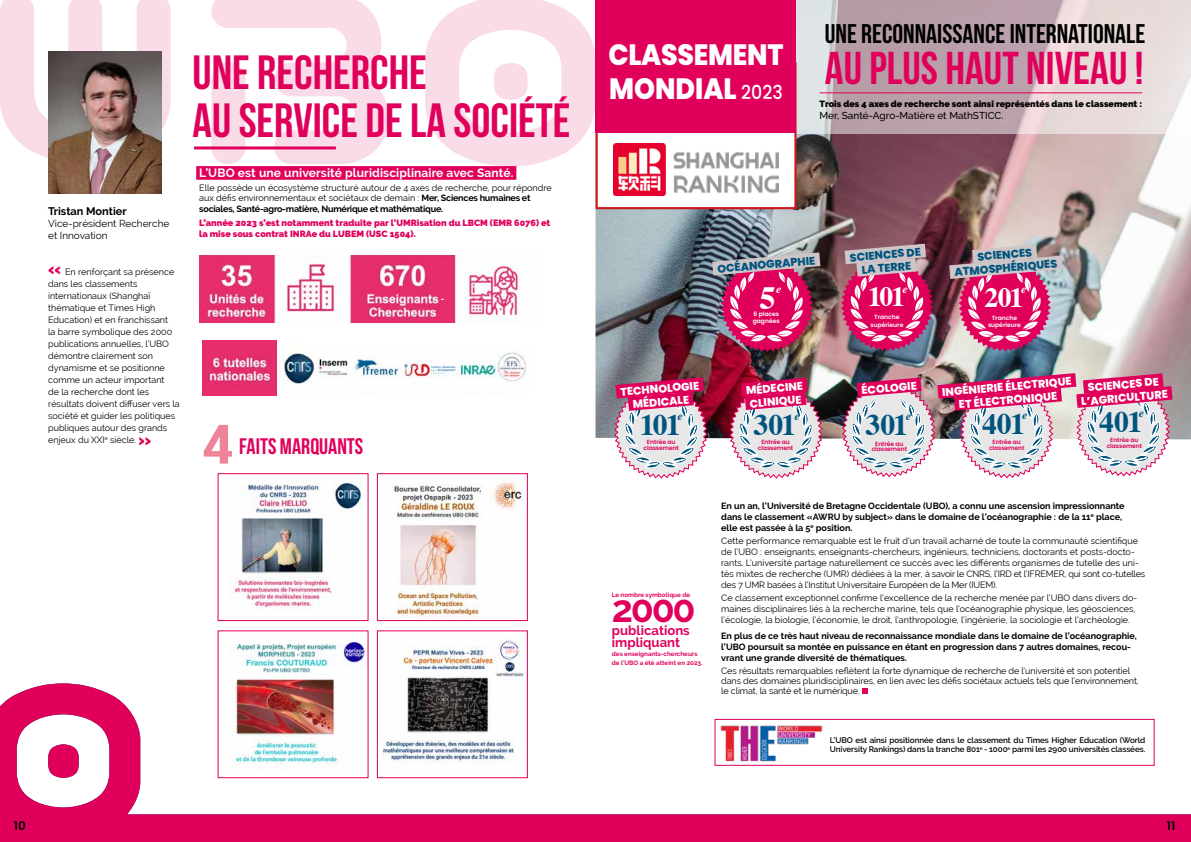
<style>
.page{position:relative;width:1191px;height:842px;background:#fff}
.page>*{position:absolute;margin:0;border:0;box-sizing:border-box;transform-origin:0 0}
.t1{font:55.3px "Bebas Neue";color:#ed8498;scale:1.37 1}
.t2{font:48px/48px "Bebas Neue";color:#e0005b}
.t3{font:46px "Bebas Neue";color:#e0005b}
.t4{font:700 37.7px "Raleway";color:#e0005b}
.t5{font:700 32.4px "Times";color:#fff}
.t6{font:700 29.7px "Times";letter-spacing:-.05em;color:#00557f}
.t7{font:800 29.4px/33.8px "Poppins";letter-spacing:-.01em;color:#fff;scale:.91 1}
.t8{font:700 27.7px "Times";letter-spacing:-.08em;color:#fff}
.t9{font:27px "Bebas Neue";color:#000}
.t10{font:22.5px "Bebas Neue";color:#e0005b}
.t11{font:700 13.1px/11.9px "Raleway";color:#e0005b}
.t12{font:700 12px "Raleway";letter-spacing:.01em;color:#fff}
.t13{font:600 12px "Poppins";color:#000}
.t14{font:italic 700 11.9px "Times";color:#00557f}
.t15{font:italic 700 11.9px "Times";color:#fff}
.t16{font:800 11.1px/13.3px "Poppins";color:#fff;text-align:center}
.t17{font:800 11.1px/13.3px "Poppins";color:#00557f;text-align:center}
.t18{font:700 11px "Raleway";color:#000}
.t19{font:10px/12px "Raleway";color:#000}
.t20{font:500 10px "Raleway";color:#000}
.t21{font:9px/12px "Raleway";color:#000}
.t22{font:700 9px/10.8px "Raleway";color:#000}
.t23{font:900 9px/10.8px "Raleway";color:#e0005b}
.t24{font:900 9px "Raleway";color:#000}
.t25{font:600 8.1px/9.7px "Raleway";letter-spacing:-.01em;color:#000}
.t26{font:700 6.3px/9.1px "Raleway";color:#e0005b}
.t27{font:600 6px/5.8px "Poppins";letter-spacing:-.01em;color:#e0005b;text-align:center}
.t28{font:600 6px/7.2px "Poppins";color:#fff;text-align:center}
.s1{font-weight:800;font-size:18px;color:#e0005b}
.s2{font-weight:700}
.s3{font-weight:500;font-size:19.2px}
</style>
<div class="page">
<svg style="left:0;top:0;width:595px;height:167px"></svg>
<svg style="left:0;top:683px;width:1191px;height:159px"></svg>
<img style="left:48px;top:52px;width:114px;height:142px">
<hr style="left:194px;top:146px;width:142px;height:3px;background:#e0005b">
<div style="left:196px;top:166px;width:320px;height:14px;background:#e0005b"></div>
<img style="left:203px;top:341px;width:74px;height:55px">
<img style="left:281px;top:352px;width:245px;height:32px">
<img style="left:234px;top:482px;width:128px;height:128px">
<div style="left:217px;top:473px;width:151px;height:148px;border:1px solid #e0005b"></div>
<img style="left:392px;top:480px;width:132px;height:138px">
<div style="left:377px;top:473px;width:151px;height:148px;border:1px solid #e0005b"></div>
<img style="left:379px;top:635px;width:147px;height:138px">
<div style="left:377px;top:630px;width:151px;height:148px;border:1px solid #e0005b"></div>
<img style="left:219px;top:633px;width:147px;height:143px">
<img style="left:712px;top:722px;width:118px;height:40px">
<div style="left:714px;top:719px;width:440px;height:47px;border:1px solid #e0005b"></div>
<svg style="left:862px;top:688px;width:5px;height:6px"></svg>
<img style="left:595px;top:133px;width:596px;height:306px">
<svg style="left:796px;top:0;width:395px;height:133px;background:#cebcc1"></svg>
<hr style="left:819px;top:92px;width:323px;height:1px;background:#e0005b">
<div style="left:595px;top:62px;width:201px;height:147px;background:#fff;border:2px solid #cd1719"></div>
<img style="left:613px;top:144px;width:165px;height:52px">
<div style="left:595px;top:0;width:201px;height:132px;background:#e0005b"></div>
<img style="left:199px;top:256px;width:322px;height:67px">
<svg style="left:727px;top:370px;width:95px;height:109px"></svg>
<img style="left:842px;top:365px;width:344px;height:113px">
<img style="left:698px;top:236px;width:378px;height:116px">
<svg style="left:601px;top:369px;width:117px;height:110px"></svg>
<p class="t18" style="left:48px;top:205px;width:80px">Tristan Montier</p>
<p class="t19" style="left:48px;top:218px;width:123px">Vice-président Recherche et Innovation</p>
<p class="t21" style="left:48px;top:266px;width:133px"><span class="s1">«</span> En renforçant sa présence dans les classements internationaux (Shanghaï thématique et Times High<br>Education) et en franchissant<br>la barre symbolique des 2000 publications annuelles, l’UBO démontre clairement son dynamisme et se positionne comme un acteur important<br>de la recherche dont les résultats doivent diffuser vers la société et guider les politiques publiques autour des grands enjeux du XXI<sup>e</sup> siècle. <span class="s1">»</span></p>
<h2 class="t2" style="left:193px;top:48px;width:379px">UNE RECHERCHE<br>AU SERVICE DE LA SOCIÉTÉ</h2>
<h3 class="t12" style="left:199px;top:166px;width:316px">L’UBO est une université pluridisciplinaire avec Santé.</h3>
<p class="t21" style="left:199px;top:182px;width:354px;line-height:10.8px">Elle possède un écosystème structuré autour de 4 axes de recherche, pour répondre aux défis environnementaux et sociétaux de demain : <span class="s2">Mer, Sciences humaines et sociales, Santé-agro-matière, Numérique et mathématique.</span></p>
<p class="t23" style="left:199px;top:217px;width:353px">L’année 2023 s’est notamment traduite par l’UMRisation du LBCM (EMR 6076) et la mise sous contrat INRAe du LUBEM (USC 1504).</p>
<h1 class="t1" style="left:203px;top:414px;width:23px">4</h1>
<h3 class="t10" style="left:239px;top:434px;width:126px">FAITS MARQUANTS</h3>
<h3 class="t13" style="left:14px;top:819px;width:14px">10</h3>
<h3 class="t7" style="left:608px;top:38px;width:194px">CLASSEMENT<br>MONDIAL <span class="s3">2023</span></h3>
<h3 class="t9" style="left:825px;top:19px;width:322px">UNE RECONNAISSANCE INTERNATIONALE</h3>
<h3 class="t3" style="left:825px;top:43px;width:320px">AU PLUS HAUT NIVEAU !</h3>
<p class="t24" style="left:819px;top:99px;width:324px">Trois des 4 axes de recherche sont ainsi représentés dans le classement :</p>
<p class="t20" style="left:819px;top:110px;width:185px">Mer, Santé-Agro-Matière et MathSTICC.</p>
<p class="t17" style="left:849px;top:251px;width:73px;rotate:-5deg">SCIENCES DE<br>LA TERRE</p>
<p class="t17" style="left:977px;top:250px;width:56px;rotate:-5deg">SCIENCES</p>
<p class="t17" style="left:717px;top:262px;width:99px;rotate:-5deg">OCÉANOGRAPHIE</p>
<p class="t17" style="left:954px;top:266px;width:105px;rotate:-5deg">ATMOSPHÉRIQUES</p>
<h3 class="t5" style="left:759px;top:267px;width:18px">5</h3>
<p class="t28" style="left:753px;top:317px;width:28px">gagnées</p>
<p class="t28" style="left:870px;top:314px;width:34px">Tranche supérieure</p>
<h3 class="t15" style="left:776px;top:278px;width:7px">e</h3>
<h3 class="t15" style="left:902px;top:278px;width:7px">e</h3>
<h3 class="t8" style="left:867px;top:270px;width:39px">101</h3>
<p class="t28" style="left:753px;top:310px;width:27px">6 places</p>
<h3 class="t15" style="left:1021px;top:278px;width:7px">e</h3>
<h3 class="t8" style="left:984px;top:271px;width:40px">201</h3>
<p class="t28" style="left:988px;top:314px;width:34px">Tranche supérieure</p>
<p class="t16" style="left:745px;top:384px;width:59px;text-align:left;rotate:-5deg">MÉDECINE<br>CLINIQUE</p>
<p class="t16" style="left:941px;top:386px;width:131px;rotate:-5deg">INGÉNIERIE ÉLECTRIQUE<br>ET ÉLECTRONIQUE</p>
<p class="t16" style="left:861px;top:384px;width:57px;rotate:-5deg">ÉCOLOGIE</p>
<p class="t16" style="left:1079px;top:382px;width:88px;rotate:-5deg">SCIENCES DE<br>L’AGRICULTURE</p>
<p class="t16" style="left:620px;top:386px;width:80px;rotate:-5deg">TECHNOLOGIE<br>MÉDICALE</p>
<h3 class="t14" style="left:677px;top:405px;width:7px">e</h3>
<h3 class="t14" style="left:794px;top:405px;width:7px">e</h3>
<h3 class="t14" style="left:906px;top:405px;width:7px">e</h3>
<h3 class="t14" style="left:1022px;top:404px;width:7px">e</h3>
<h3 class="t14" style="left:1138px;top:402px;width:7px">e</h3>
<h3 class="t6" style="left:753px;top:396px;width:44px">301</h3>
<h3 class="t6" style="left:865px;top:396px;width:44px">301</h3>
<h3 class="t6" style="left:982px;top:395px;width:45px">401</h3>
<h3 class="t6" style="left:1099px;top:393px;width:45px">401</h3>
<h3 class="t6" style="left:640px;top:396px;width:42px">101</h3>
<p class="t27" style="left:643px;top:439px;width:37px">Entrée au classement</p>
<p class="t27" style="left:758px;top:439px;width:37px">Entrée au classement</p>
<p class="t27" style="left:871px;top:441px;width:37px">Entrée au classement</p>
<p class="t27" style="left:1106px;top:437px;width:37px">Entrée au classement</p>
<p class="t27" style="left:989px;top:439px;width:37px">Entrée au classement</p>
<p class="t26" style="left:612px;top:590px;width:80px">Le nombre symbolique de</p>
<h3 class="t4" style="left:612px;top:587px;width:85px">2000</h3>
<h3 class="t11" style="left:612px;top:624px;width:79px">publications impliquant</h3>
<p class="t26" style="left:612px;top:649px;width:92px">des enseignants-chercheurs de l’UBO a été atteint en 2023.</p>
<p class="t22" style="left:721px;top:501px;width:405px">En un an, l’Université de Bretagne Occidentale (UBO), a connu une ascension impressionnante dans le classement «AWRU by subject» dans le domaine de l’océanographie : de la 11<sup>e</sup> place, elle est passée à la 5<sup>e</sup> position.</p>
<p class="t21" style="left:721px;top:536px;width:425px;line-height:10.8px">Cette performance remarquable est le fruit d’un travail acharné de toute la communauté scientifique de l’UBO : enseignants, enseignants-chercheurs, ingénieurs, techniciens, doctorants et posts-docto&shy;rants. L’université partage naturellement ce succès avec les différents organismes de tutelle des uni&shy;tés mixtes de recherche (UMR) dédiées à la mer, à savoir le CNRS, l’IRD et l’IFREMER, qui sont co-tutelles des 7 UMR basées à l’Institut Universitaire Européen de la Mer (IUEM).</p>
<p class="t21" style="left:721px;top:593px;width:417px;line-height:10.8px">Ce classement exceptionnel confirme l’excellence de la recherche menée par l’UBO dans divers do&shy;maines disciplinaires liés à la recherche marine, tels que l’océanographie physique, les géosciences, l’écologie, la biologie, l’économie, le droit, l’anthropologie, l’ingénierie, la sociologie et l’archéologie.</p>
<p class="t22" style="left:721px;top:631px;width:417px">En plus de ce très haut niveau de reconnaissance mondiale dans le domaine de l’océanographie, l’UBO poursuit sa montée en puissance en étant en progression dans 7 autres domaines, recou&shy;vrant une grande diversité de thématiques.</p>
<p class="t21" style="left:721px;top:665px;width:419px;line-height:10px">Ces résultats remarquables reflètent la forte dynamique de recherche de l’université et son potentiel dans des domaines pluridisciplinaires, en lien avec les défis sociétaux actuels tels que l’environnement, le climat, la santé et le numérique.</p>
<p class="t25" style="left:829px;top:735px;width:317px">L’UBO est ainsi positionnée dans le classement du Times Higher Education (World<br>University Rankings) dans la tranche 801<sup>e</sup> - 1000<sup>e</sup> parmi les 2900 universités classées.</p>
<h3 class="t13" style="left:1166px;top:819px;width:10px">11</h3>
</div>
